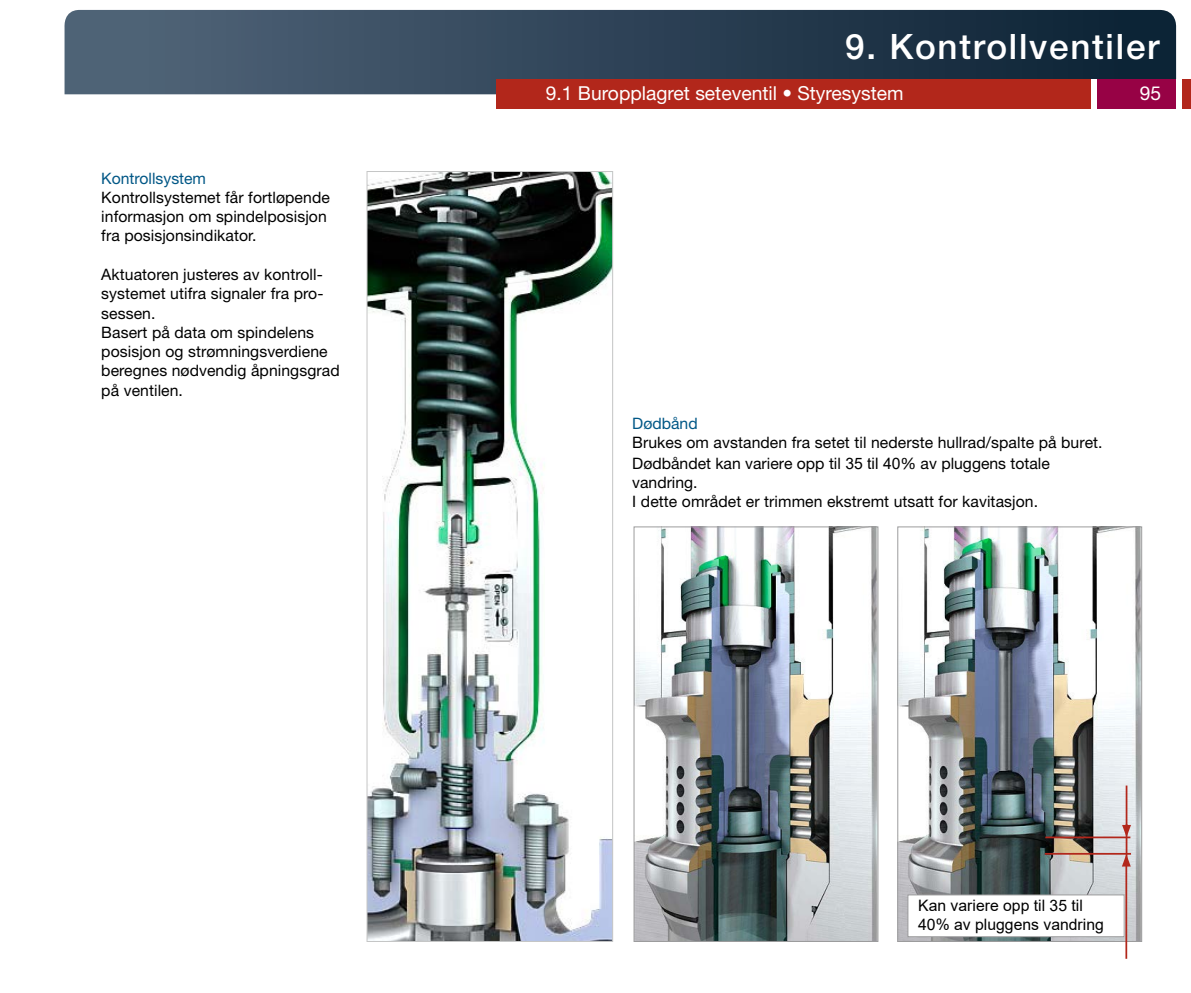
<style>
.page{position:relative;width:1191px;height:993px;background:#fff}
.page>*{position:absolute;margin:0;border:0;box-sizing:border-box;transform-origin:0 0}
.t1{font:500 35px "Helvetica Neue";letter-spacing:.05em;color:#fff}
.t2{font:19.25px "Helvetica Neue";color:#fff}
.t3{font:15.75px/19.2px "Helvetica Neue";letter-spacing:.005em;color:#000}
.t4{font:15.75px/19.2px "Arial";color:#000}
.t5{font:15.75px "Helvetica Neue";color:#005786}
.s1{font-family:"Arial"}
</style>
<div class="page">
<svg style="left:64px;top:10px;width:1112px;height:84px;background:#304559"></svg>
<div style="left:496px;top:79px;width:695px;height:30px;background:#b2271b"></div>
<div style="left:1096px;top:79px;width:80px;height:30px;background:#970245"></div>
<div style="left:1091px;top:79px;width:6px;height:34px;background:#fff"></div>
<div style="left:1176px;top:79px;width:5px;height:34px;background:#fff"></div>
<img style="left:636px;top:528px;width:240px;height:411px">
<div style="left:634px;top:526px;width:244px;height:415px;border:1px solid #9c9c9d"></div>
<img style="left:899px;top:528px;width:240px;height:411px">
<div style="left:897px;top:526px;width:244px;height:415px;border:1px solid #9c9c9d"></div>
<div style="left:908px;top:894px;width:216px;height:42px;background:#fff"></div>
<div style="left:907px;top:894px;width:217px;height:42px;border:1px solid #9c9c9d"></div>
<hr style="left:1045px;top:836px;width:85px;height:2px;background:#b2271b">
<hr style="left:1044px;top:852px;width:87px;height:2px;background:#b2271b">
<hr style="left:1125px;top:785px;width:2px;height:42px;background:#b2271b">
<svg style="left:1122px;top:824px;width:9px;height:13px"></svg>
<hr style="left:1125px;top:863px;width:2px;height:95px;background:#b2271b">
<svg style="left:1121px;top:854px;width:9px;height:12px"></svg>
<hr style="left:1125px;top:823px;width:2px;height:40px;background:#b2271b">
<img style="left:366px;top:171px;width:247px;height:770px">
<p class="t5" style="left:101px;top:169px;width:106px">Kontrollsystem</p>
<p class="t3" style="left:101px;top:187px;width:230px">Kontrollsystemet får fortløpende informasjon om spindelposisjon fra posisjonsindikator.</p>
<p class="t3" style="left:101px;top:264px;width:240px">Aktuatoren justeres av kontroll&shy;systemet utifra signaler fra pro&shy;sessen.<br>Basert på data om spindelens posisjon og strømningsverdiene beregnes nødvendig åpningsgrad på ventilen.</p>
<h1 class="t1" style="left:845px;top:26px;width:316px">9. Kontrollventiler</h1>
<p class="t2" style="left:546px;top:81px;width:359px">9.1 Buropplagret seteventil • Styresystem</p>
<p class="t2" style="left:1139px;top:81px;width:23px">95</p>
<p class="t5" style="left:632px;top:414px;width:67px">Dødbånd</p>
<p class="t3" style="left:632px;top:432px;width:472px">Brukes om avstanden fra setet til nederste hullrad/spalte på buret.<br>Dødbåndet kan variere opp til <span class="s1">35 til 40</span>% av pluggens totale vandring.<br>I dette området er trimmen ekstremt utsatt for kavitasjon.</p>
<p class="t4" style="left:918px;top:895px;width:187px">Kan variere opp til 35 til<br>40% av pluggens vandring</p>
</div>
